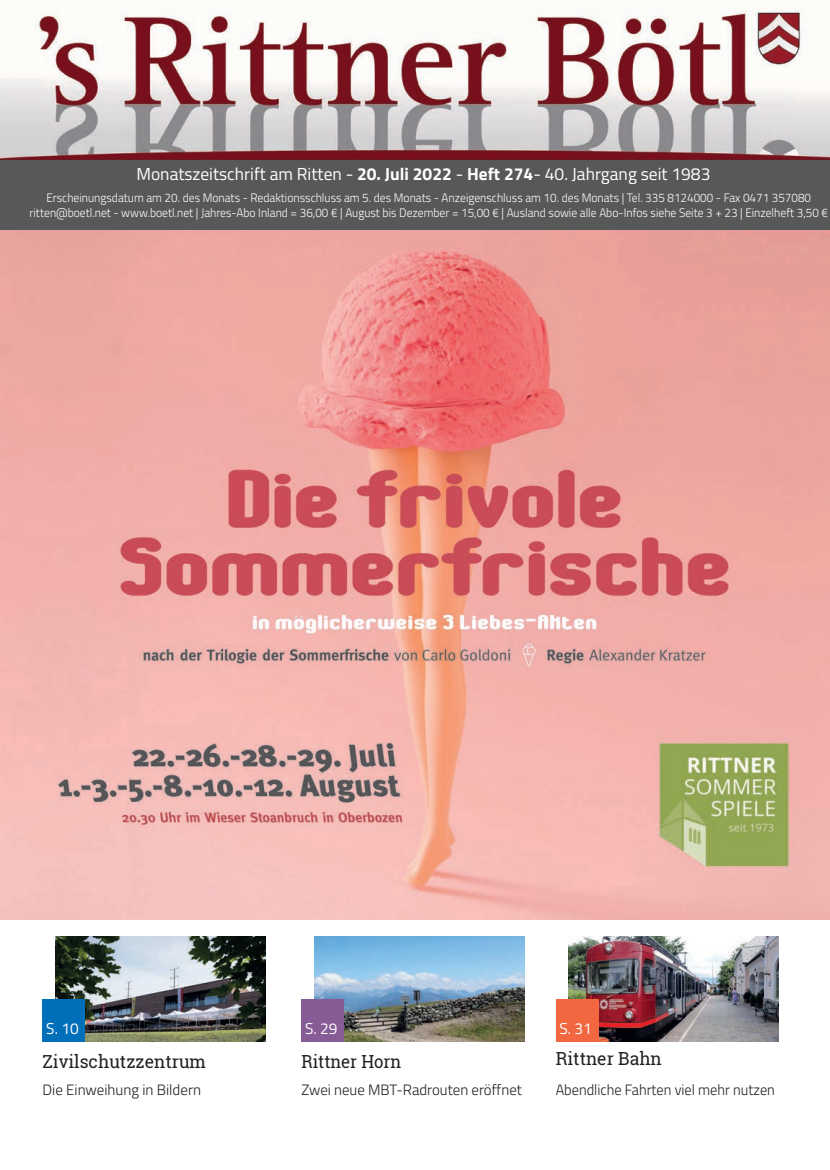
<style>
.page{position:relative;width:830px;height:1170px;background:#fff}
.page>*{position:absolute;margin:0;border:0;box-sizing:border-box;transform-origin:0 0}
.Titel_klein_unten{font:18px "Roboto Slab";color:#231f20}
.Titel_klein_unten-2{font:18px "Roboto Slab";color:#231f20;scale:.93 1}
.t1{font:17.4px "Titillium Web";color:#fff}
.t2{font:15.75px "Titillium Web";color:#fff}
.Vorspann_unten{font:300 15px "Titillium Web";color:#231f20}
.Vorspann_unten-2{font:300 15px "Titillium Web";color:#231f20;scale:.96 1}
.t3{font:300 12.3px/14.7px "Titillium Web";color:#fff;text-align:center;scale:.95 1}
.s1{font-weight:700}
</style>
<div class="page">
<div style="left:0;top:158px;width:829px;height:72px;background:#57585a"></div>
<img style="left:0;top:9px;width:829px;height:150px">
<img style="left:568px;top:936px;width:210px;height:105px">
<div style="left:555px;top:998px;width:43px;height:43px;background:#f26740"></div>
<img style="left:55px;top:936px;width:210px;height:105px">
<div style="left:43px;top:998px;width:42px;height:43px;background:#006fba"></div>
<img style="left:314px;top:936px;width:210px;height:105px">
<div style="left:301px;top:998px;width:43px;height:43px;background:#875b96"></div>
<img style="left:0;top:230px;width:829px;height:689px">
<p class="t1" style="left:136px;top:161px;width:575px">Monatszeitschrift am Ritten - <span class="s1">20. Juli 2022</span> - <span class="s1">Heft 274</span>- 40. Jahrgang seit 1983</p>
<p class="t3" style="left:30px;top:190px;width:841px">Erscheinungsdatum am 20. des Monats - Redaktionsschluss am 5. des Monats - Anzeigenschluss am 10. des Monats | Tel. 335 8124000 - Fax 0471 357080 ritten@boetl.net - www.boetl.net | Jahres-Abo Inland = 36,00 € | August bis Dezember = 15,00 € | Ausland sowie alle Abo-Infos siehe Seite 3 + 23 | Einzelheft 3,50 €</p>
<p class="t2" style="left:46px;top:1016px;width:34px">S. 10</p>
<p class="t2" style="left:305px;top:1016px;width:34px">S. 29</p>
<p class="t2" style="left:559px;top:1016px;width:34px">S. 31</p>
<p class="Titel_klein_unten" style="left:43px;top:1048px;width:165px">Zivilschutzzentrum</p>
<p class="Titel_klein_unten-2" style="left:301px;top:1048px;width:109px">Rittner Horn</p>
<p class="Titel_klein_unten" style="left:555px;top:1046px;width:108px">Rittner Bahn</p>
<p class="Vorspann_unten" style="left:43px;top:1078px;width:160px">Die Einweihung in Bildern</p>
<p class="Vorspann_unten" style="left:301px;top:1078px;width:222px">Zwei neue MBT-Radrouten eröffnet</p>
<p class="Vorspann_unten-2" style="left:555px;top:1078px;width:230px">Abendliche Fahrten viel mehr nutzen</p>
</div>
